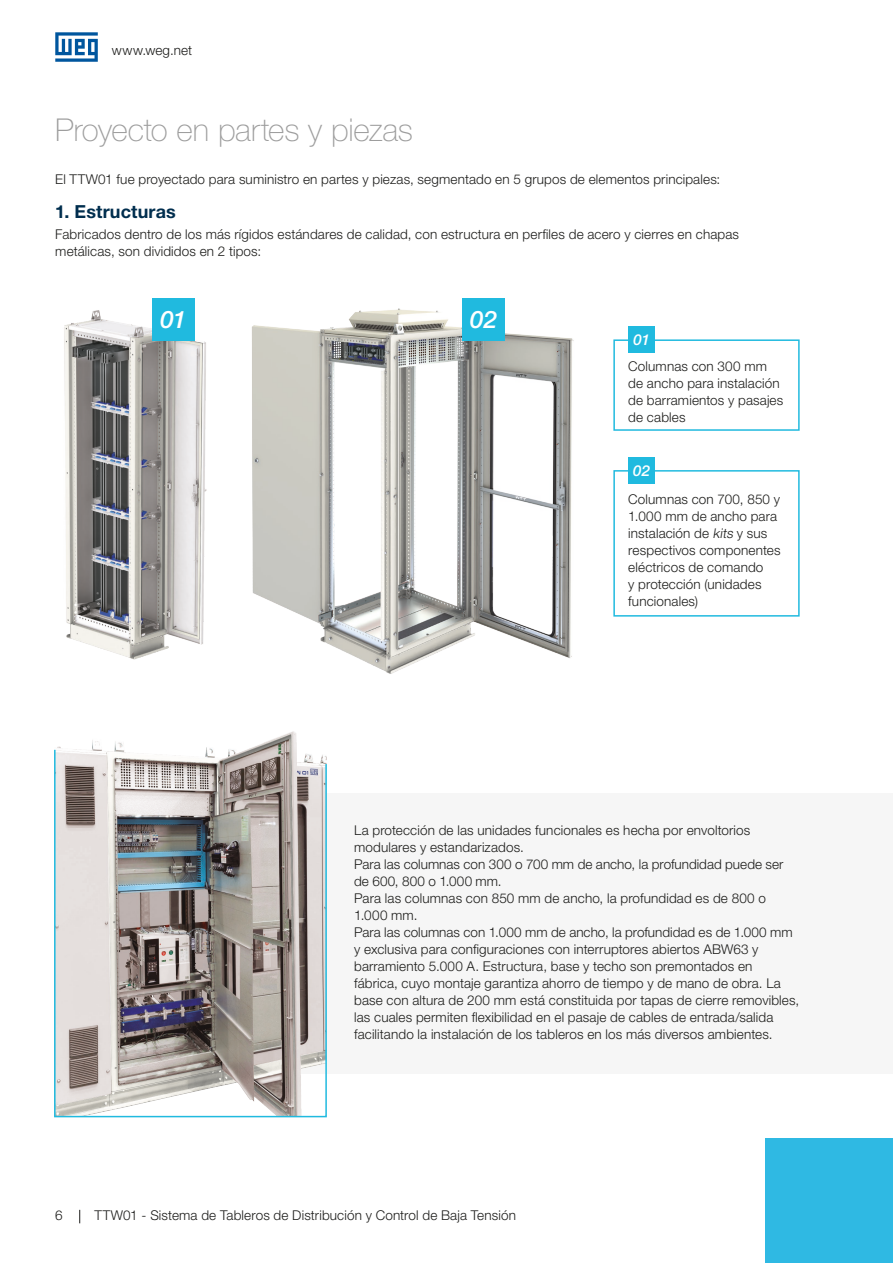
<style>
.page{position:relative;width:893px;height:1263px;background:#fff}
.page>*{position:absolute;margin:0;border:0;box-sizing:border-box;transform-origin:0 0}
.t1{font:100 31.5px "Helvetica Neue LT Pro";letter-spacing:-.01em;color:#9d9d9d}
.t2{font:italic 500 24px "Helvetica Neue LT Pro";color:#fff}
.t3{font:700 18px "Helvetica Neue LT Pro";letter-spacing:.01em;color:#002e4e}
.t4{font:italic 500 15px "Helvetica Neue LT Pro";color:#fff}
.t5{font:300 13.5px/17px "Helvetica Neue LT Pro";letter-spacing:.01em;color:#1d1d1b}
.s1{font-style:italic}
</style>
<div class="page">
<svg style="left:55px;top:32px;width:43px;height:30px"></svg>
<svg style="left:79px;top:1210px;width:1px;height:13px"></svg>
<div style="left:98px;top:793px;width:795px;height:280px;background:#f6f6f6"></div>
<div style="left:765px;top:1139px;width:128px;height:124px;background:#2fb9e3"></div>
<img style="left:64px;top:310px;width:143px;height:350px">
<img style="left:252px;top:308px;width:322px;height:366px">
<img style="left:57px;top:731px;width:240px;height:17px">
<svg style="left:54px;top:748px;width:273px;height:370px;background:#aba8a5"></svg>
<div style="left:462px;top:298px;width:43px;height:43px;background:#20badf"></div>
<div style="left:152px;top:298px;width:43px;height:43px;background:#20badf"></div>
<div style="left:628px;top:326px;width:27px;height:27px;background:#20badf"></div>
<div style="left:613px;top:339px;width:187px;height:92px;border:2px solid #20badf"></div>
<div style="left:628px;top:457px;width:27px;height:27px;background:#20badf"></div>
<div style="left:613px;top:470px;width:187px;height:147px;border:2px solid #20badf"></div>
<p class="t5" style="left:112px;top:42px;width:82px">www.weg.net</p>
<h1 class="t1" style="left:55px;top:111px;width:359px">Proyecto en partes y piezas</h1>
<p class="t5" style="left:55px;top:170px;width:667px">El TTW01 fue proyectado para suministro en partes y piezas, segmentado en 5 grupos de elementos principales:</p>
<h3 class="t3" style="left:55px;top:200px;width:122px">1. Estructuras</h3>
<p class="t5" style="left:55px;top:226px;width:685px">Fabricados dentro de los más rígidos estándares de calidad, con estructura en perfiles de acero y cierres en chapas metálicas, son divididos en 2 tipos:</p>
<h2 class="t2" style="left:160px;top:305px;width:27px">01</h2>
<h2 class="t2" style="left:470px;top:305px;width:28px">02</h2>
<p class="t4" style="left:633px;top:331px;width:18px">01</p>
<p class="t5" style="left:628px;top:358px;width:157px">Columnas con 300 mm de ancho para instalación de barramientos y pasajes de cables</p>
<p class="t4" style="left:633px;top:461px;width:18px">02</p>
<p class="t5" style="left:628px;top:490px;width:154px">Columnas con 700, 850 y<br>1.000 mm de ancho para instalación de <span class="s1">kits</span> y sus respectivos componentes eléctricos de comando<br>y protección (unidades funcionales)</p>
<p class="t5" style="left:354px;top:821px;width:447px">La protección de las unidades funcionales es hecha por envoltorios modulares y estandarizados.<br>Para las columnas con 300 o 700 mm de ancho, la profundidad puede ser de 600, 800 o 1.000 mm.<br>Para las columnas con 850 mm de ancho, la profundidad es de 800 o 1.000 mm.<br>Para las columnas con 1.000 mm de ancho, la profundidad es de 1.000 mm y exclusiva para configuraciones con interruptores abiertos ABW63 y barramiento 5.000 A. Estructura, base y techo son premontados en fábrica, cuyo montaje garantiza ahorro de tiempo y de mano de obra. La base con altura de 200 mm está constituida por tapas de cierre removibles, las cuales permiten flexibilidad en el pasaje de cables de entrada/salida facilitando la instalación de los tableros en los más diversos ambientes.</p>
<p class="t5" style="left:55px;top:1207px;width:9px">6</p>
<p class="t5" style="left:95px;top:1207px;width:423px">TTW01 - Sistema de Tableros de Distribución y Control de Baja Tensión</p>
</div>
